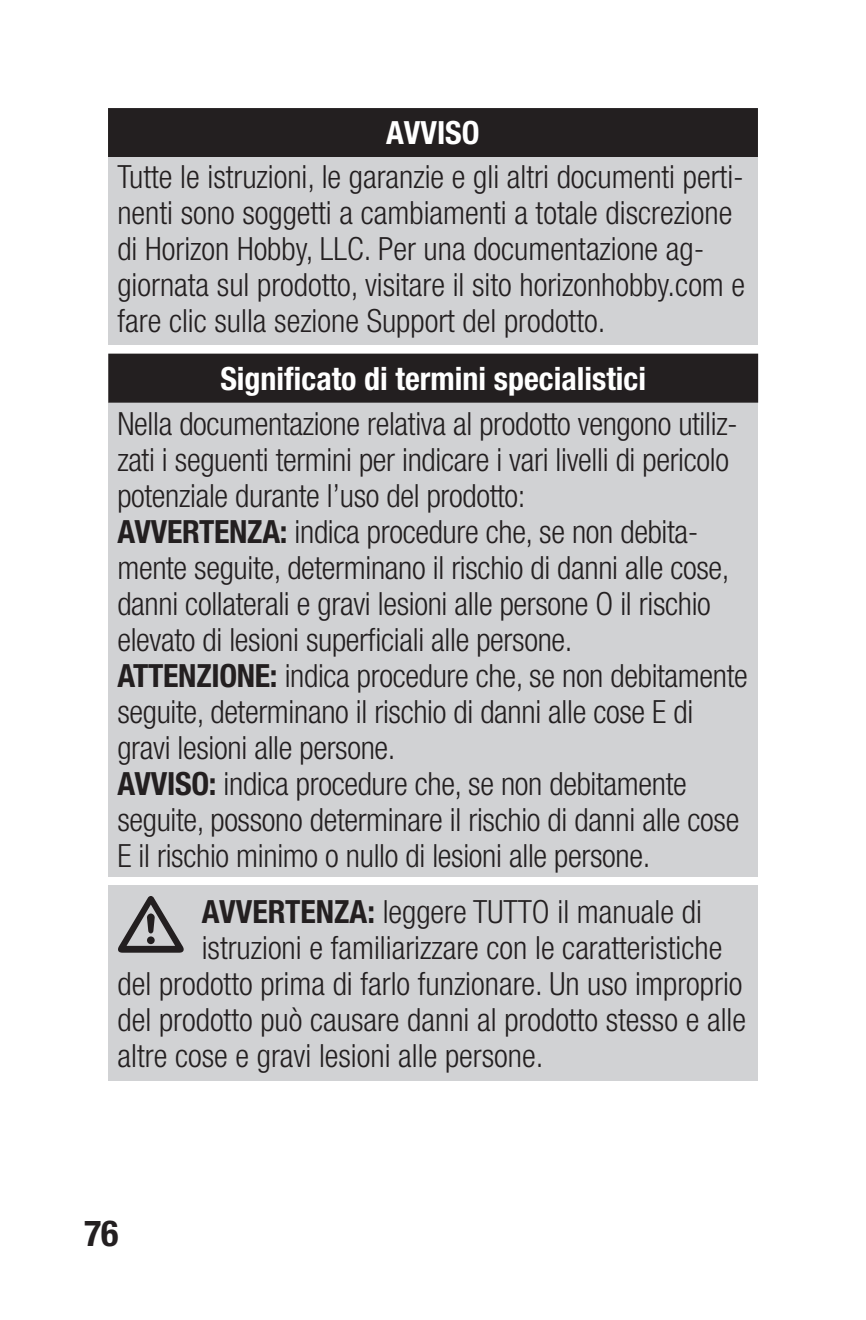
<style>
.page{position:relative;width:866px;height:1320px;background:#fff}
.page>*{position:absolute;margin:0;border:0;box-sizing:border-box;transform-origin:0 0}
.t1{font:700 condensed 36px "Helvetica Neue LT Std";color:#231f20}
.Body_Text{font:300 condensed 32px/36px "Helvetica Neue LT Std";letter-spacing:-.01em;color:#231f20}
.MAIN_-_BODY{font:300 condensed 32px "Helvetica Neue LT Std";color:#231f20}
.Table_Header{font:700 condensed 32px "Helvetica Neue LT Std";color:#fff}
.s1{font-weight:700}
</style>
<div class="page">
<div style="left:108px;top:402px;width:650px;height:475px;background:#d1d2d4"></div>
<div style="left:110px;top:110px;width:646px;height:46px;background:#231f20"></div>
<div style="left:108px;top:108px;width:650px;height:49px;border:3px solid #231f20"></div>
<div style="left:108px;top:157px;width:650px;height:188px;background:#d1d2d4"></div>
<div style="left:110px;top:355px;width:646px;height:46px;background:#231f20"></div>
<div style="left:108px;top:353px;width:650px;height:49px;border:3px solid #231f20"></div>
<div style="left:108px;top:885px;width:650px;height:195px;background:#d1d2d4"></div>
<svg style="left:118px;top:896px;width:66px;height:56px"></svg>
<p class="Table_Header" style="left:386px;top:113px;width:95px">AVVISO</p>
<p class="Body_Text" style="left:117px;top:158px;width:629px">Tutte le istruzioni, le garanzie e gli altri documenti perti&shy;nenti sono soggetti a cambiamenti a totale discrezione di Horizon Hobby, LLC. Per una documentazione ag&shy;giornata sul prodotto, visitare il sito horizonhobby.com e fare clic sulla sezione Support del prodotto.</p>
<p class="Table_Header" style="left:220px;top:359px;width:427px">Significato di termini specialistici</p>
<p class="Body_Text" style="left:117px;top:405px;width:622px">Nella documentazione relativa al prodotto vengono utiliz&shy;zati i seguenti termini per indicare i vari livelli di pericolo potenziale durante l’uso del prodotto:</p>
<p class="Body_Text" style="left:117px;top:513px;width:613px"><span class="s1">AVVERTENZA:</span> indica procedure che, se non debita&shy;mente seguite, determinano il rischio di danni alle cose, danni collaterali e gravi lesioni alle persone O il rischio elevato di lesioni superficiali alle persone.</p>
<p class="Body_Text" style="left:117px;top:657px;width:632px"><span class="s1">ATTENZIONE:</span> indica procedure che, se non debitamente seguite, determinano il rischio di danni alle cose E di gravi lesioni alle persone.</p>
<p class="Body_Text" style="left:117px;top:765px;width:623px"><span class="s1">AVVISO:</span> indica procedure che, se non debitamente seguite, possono determinare il rischio di danni alle cose<br>E il rischio minimo o nullo di lesioni alle persone.</p>
<p class="MAIN_-_BODY" style="left:202px;top:892px;width:502px"><span class="s1">AVVERTENZA:</span> leggere TUTTO il manuale di</p>
<p class="MAIN_-_BODY" style="left:202px;top:928px;width:522px">istruzioni e familiarizzare con le caratteristiche</p>
<p class="MAIN_-_BODY" style="left:118px;top:964px;width:626px">del prodotto prima di farlo funzionare. Un uso improprio</p>
<p class="MAIN_-_BODY" style="left:118px;top:1000px;width:630px">del prodotto può causare danni al prodotto stesso e alle</p>
<p class="MAIN_-_BODY" style="left:118px;top:1036px;width:427px">altre cose e gravi lesioni alle persone.</p>
<p class="t1" style="left:84px;top:1211px;width:36px">76</p>
</div>
